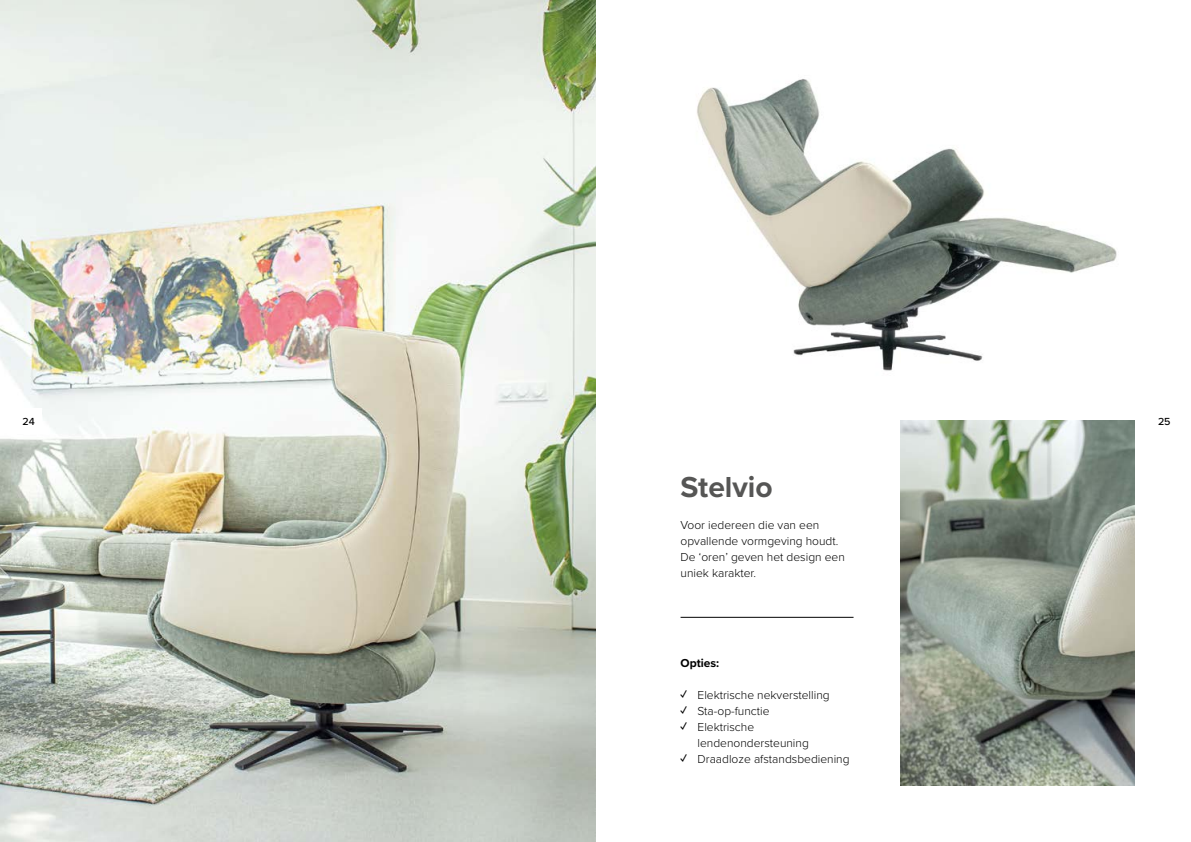
<style>
.page{position:relative;width:1191px;height:842px;background:#fff}
.page>*{position:absolute;margin:0;border:0;box-sizing:border-box;transform-origin:0 0}
.t1{font:700 30px "Proxima Nova";color:#565655}
.t2{font:300 12px/16px "Proxima Nova";color:#000}
.t3{font:700 12px "Proxima Nova";color:#000}
.t4{font:500 10.6px "Proxima Nova";color:#000}
.s1{font-weight:700}
</style>
<div class="page">
<img style="left:0;top:0;width:595px;height:842px">
<img style="left:900px;top:421px;width:234px;height:364px">
<img style="left:697px;top:79px;width:420px;height:292px">
<hr style="left:680px;top:617px;width:173px;height:1px;background:#000">
<div style="left:16px;top:408px;width:25px;height:26px;background:#fff"></div>
<p class="t4" style="left:23px;top:413px;width:14px">24</p>
<p class="t4" style="left:1158px;top:413px;width:14px">25</p>
<h1 class="t1" style="left:680px;top:464px;width:94px">Stelvio</h1>
<p class="t2" style="left:680px;top:516px;width:166px">Voor iedereen die van een opvallende vormgeving houdt.<br>De ‘oren’ geven het design een uniek karakter.</p>
<p class="t3" style="left:680px;top:654px;width:40px">Opties:</p>
<p class="t2" style="left:680px;top:687px;width:151px"><span class="s1">✓</span> Elektrische nekverstelling</p>
<p class="t2" style="left:680px;top:703px;width:90px"><span class="s1">✓</span> Sta-op-functie</p>
<p class="t2" style="left:697px;top:719px;width:113px;text-indent:-17px"><span class="s1">✓</span> Elektrische lendenondersteuning</p>
<p class="t2" style="left:680px;top:751px;width:171px"><span class="s1">✓</span> Draadloze afstandsbediening</p>
</div>
